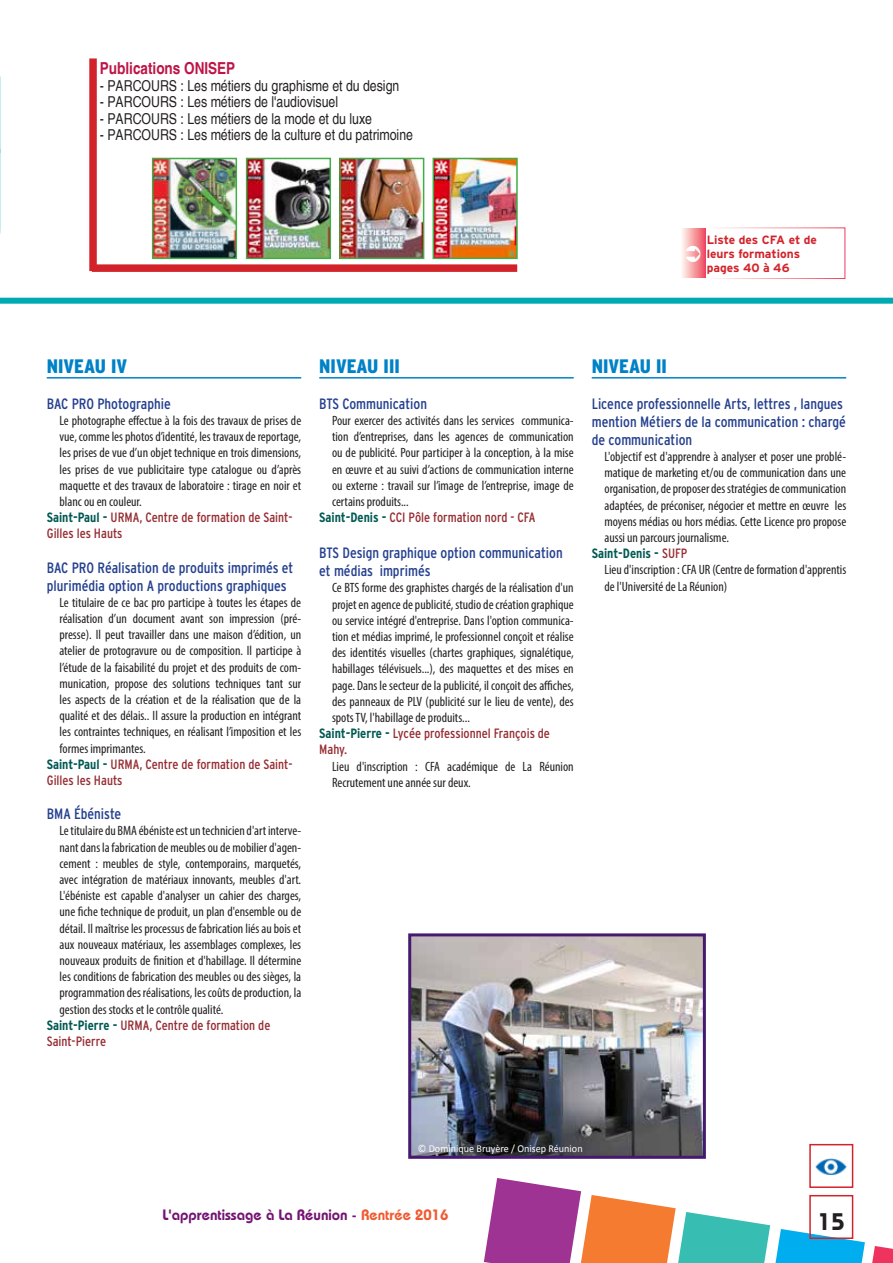
<style>
.page{position:relative;width:893px;height:1263px;background:#fff}
.page>*{position:absolute;margin:0;border:0;box-sizing:border-box;transform-origin:0 0}
.t1{font:600 24px "Bauhaus";color:#231f20}
.t2{font:900 condensed 19.5px "Interstate";color:#0082c7}
.t3{font:700 condensed 16.5px "Helvetica";color:#bd1547}
.t4{font:condensed 15px/18px "Interstate";color:#25408f}
.t5{font:condensed 15px "Helvetica";color:#231f20}
.t6{font:600 15px "Bauhaus";color:#731472}
.t7{font:condensed 13.5px/16.2px "Myriad Pro";color:#231f20;text-align:justify}
.t8{font:condensed 13.5px/16.2px "Interstate";color:#962e34}
.t9{font:700 condensed 13.5px "Interstate";color:#005953}
.t10{font:700 12px/14.4px "Interstate";color:#d2232a}
.t11{font:10.5px "Calibri";color:#fff}
.s1{font-weight:700;color:#005953}
.s2{font-weight:400;color:#962e34}
.s3{color:#f15a31}
</style>
<div class="page">
<svg style="left:872px;top:1246px;width:21px;height:17px"></svg>
<svg style="left:484px;top:1178px;width:381px;height:85px"></svg>
<div style="left:809px;top:1195px;width:44px;height:44px;border:2px solid #d2232a"></div>
<div style="left:0;top:298px;width:893px;height:6px;background:#00aab2"></div>
<div style="left:706px;top:227px;width:139px;height:52px;border:1px solid #fff"></div>
<div style="left:680px;top:229px;width:26px;height:49px;background:linear-gradient(to right,#fffffa,#ef5063)"></div>
<img style="left:815px;top:1158px;width:32px;height:17px">
<div style="left:809px;top:1144px;width:44px;height:44px;border:2px solid #d2232a"></div>
<hr style="left:47px;top:377px;width:254px;height:2px;background:#0082c7">
<hr style="left:319px;top:377px;width:255px;height:2px;background:#0082c7">
<hr style="left:592px;top:377px;width:254px;height:2px;background:#0082c7">
<div style="left:89px;top:58px;width:8px;height:213px;background:#d2232a"></div>
<div style="left:92px;top:264px;width:425px;height:8px;background:#d2232a"></div>
<svg style="left:0;top:76px;width:3px;height:228px"></svg>
<img style="left:155px;top:161px;width:79px;height:95px">
<div style="left:152px;top:158px;width:85px;height:101px;border:2px solid #41ad49"></div>
<img style="left:342px;top:161px;width:79px;height:95px">
<div style="left:339px;top:158px;width:85px;height:101px;border:2px solid #41ad49"></div>
<img style="left:436px;top:161px;width:79px;height:95px">
<div style="left:433px;top:158px;width:85px;height:101px;border:2px solid #41ad49"></div>
<img style="left:249px;top:161px;width:79px;height:95px">
<div style="left:246px;top:158px;width:85px;height:101px;border:2px solid #41ad49"></div>
<img style="left:412px;top:937px;width:290px;height:218px">
<div style="left:408px;top:933px;width:298px;height:226px;border:3px solid #45196f"></div>
<svg style="left:686px;top:245px;width:14px;height:17px"></svg>
<p class="t3" style="left:100px;top:57px;width:137px">Publications ONISEP</p>
<p class="t5" style="left:100px;top:76px;width:301px">- PARCOURS : Les métiers du graphisme et du design</p>
<p class="t5" style="left:100px;top:92px;width:240px">- PARCOURS : Les métiers de l'audiovisuel</p>
<p class="t5" style="left:100px;top:109px;width:274px">- PARCOURS : Les métiers de la mode et du luxe</p>
<p class="t5" style="left:100px;top:125px;width:315px">- PARCOURS : Les métiers de la culture et du patrimoine</p>
<p class="t10" style="left:707px;top:232px;width:112px">Liste des CFA et de leurs formations pages 40 à 46</p>
<h2 class="t2" style="left:47px;top:354px;width:82px">NIVEAU IV</h2>
<p class="t4" style="left:47px;top:394px;width:126px">BAC PRO Photographie</p>
<p class="t7" style="left:60px;top:412px;width:243px">Le photographe effectue à la fois des travaux de prises de vue, comme les photos d’identité, les travaux de reportage, les prises de vue d’un objet technique en trois dimensions, les prises de vue publicitaire type catalogue ou d’après maquette et des travaux de laboratoire : tirage en noir et blanc ou en couleur.</p>
<p class="t8" style="left:47px;top:509px;width:247px"><span class="s1">Saint-Paul -</span> URMA, Centre de formation de Saint-<br>Gilles les Hauts</p>
<p class="t4" style="left:47px;top:558px;width:248px">BAC PRO Réalisation de produits imprimés et plurimédia option A productions graphiques</p>
<p class="t7" style="left:60px;top:594px;width:243px">Le titulaire de ce bac pro participe à toutes les étapes de réalisation d’un document avant son impression (pré&shy;presse). Il peut travailler dans une maison d’édition, un atelier de protogravure ou de composition. Il participe à l’étude de la faisabilité du projet et des produits de com&shy;munication, propose des solutions techniques tant sur les aspects de la création et de la réalisation que de la qualité et des délais.. Il assure la production en intégrant les contraintes techniques, en réalisant l’imposition et les formes imprimantes.</p>
<p class="t8" style="left:47px;top:756px;width:247px"><span class="s1">Saint-Paul -</span> URMA, Centre de formation de Saint-<br>Gilles les Hauts</p>
<p class="t4" style="left:47px;top:805px;width:76px">BMA Ébéniste</p>
<p class="t7" style="left:60px;top:823px;width:243px">Le titulaire du BMA ébéniste est un technicien d'art interve&shy;nant dans la fabrication de meubles ou de mobilier d'agen&shy;cement : meubles de style, contemporains, marquetés, avec intégration de matériaux innovants, meubles d'art.<br>L'ébéniste est capable d'analyser un cahier des charges, une fiche technique de produit, un plan d'ensemble ou de détail. Il maîtrise les processus de fabrication liés au bois et aux nouveaux matériaux, les assemblages complexes, les nouveaux produits de finition et d'habillage. Il détermine les conditions de fabrication des meubles ou des sièges, la programmation des réalisations, les coûts de production, la gestion des stocks et le contrôle qualité.</p>
<p class="t8" style="left:47px;top:1017px;width:225px"><span class="s1">Saint-Pierre -</span> URMA, Centre de formation de<br>Saint-Pierre</p>
<h2 class="t2" style="left:319px;top:354px;width:82px">NIVEAU III</h2>
<p class="t4" style="left:319px;top:394px;width:109px">BTS Communication</p>
<p class="t7" style="left:332px;top:412px;width:243px">Pour exercer des activités dans les services communica&shy;tion d’entreprises, dans les agences de communication ou de publicité. Pour participer à la conception, à la mise en œuvre et au suivi d’actions de communication interne ou externe : travail sur l’image de l’entreprise, image de certains produits...</p>
<p class="t8" style="left:319px;top:509px;width:218px"><span class="s1">Saint-Denis -</span> CCI Pôle formation nord - CFA</p>
<p class="t4" style="left:319px;top:544px;width:245px">BTS Design graphique option communication et médias imprimés</p>
<p class="t7" style="left:332px;top:580px;width:243px">Ce BTS forme des graphistes chargés de la réalisation d'un projet en agence de publicité, studio de création graphique ou service intégré d'entreprise. Dans l'option communica&shy;tion et médias imprimé, le professionnel conçoit et réalise des identités visuelles (chartes graphiques, signalétique, habillages télévisuels...), des maquettes et des mises en page. Dans le secteur de la publicité, il conçoit des affiches, des panneaux de PLV (publicité sur le lieu de vente), des spots TV, l'habillage de produits...</p>
<p class="t8" style="left:319px;top:725px;width:232px"><span class="s1">Saint-Pierre -</span> Lycée professionnel François de<br>Mahy.</p>
<p class="t7" style="left:332px;top:758px;width:243px">Lieu d'inscription : CFA académique de La Réunion<br>Recrutement une année sur deux.</p>
<h2 class="t2" style="left:592px;top:354px;width:77px">NIVEAU II</h2>
<p class="t4" style="left:592px;top:394px;width:256px">Licence professionnelle Arts, lettres , langues mention Métiers de la communication : chargé de communication</p>
<p class="t7" style="left:604px;top:448px;width:243px">L'objectif est d'apprendre à analyser et poser une problé&shy;matique de marketing et/ou de communication dans une organisation, de proposer des stratégies de communication adaptées, de préconiser, négocier et mettre en œuvre les moyens médias ou hors médias. Cette Licence pro propose aussi un parcours journalisme.</p>
<p class="t9" style="left:592px;top:545px;width:97px">Saint-Denis - <span class="s2">SUFP</span></p>
<p class="t7" style="left:604px;top:562px;width:243px">Lieu d'inscription : CFA UR (Centre de formation d'apprentis de l'Université de La Réunion)</p>
<p class="t11" style="left:418px;top:1142px;width:166px">© Dominique Bruyère / Onisep Réunion</p>
<p class="t6" style="left:163px;top:1206px;width:287px">L'apprentissage à La Réunion - <span class="s3">Rentrée 2016</span></p>
<h1 class="t1" style="left:818px;top:1207px;width:28px">15</h1>
</div>
